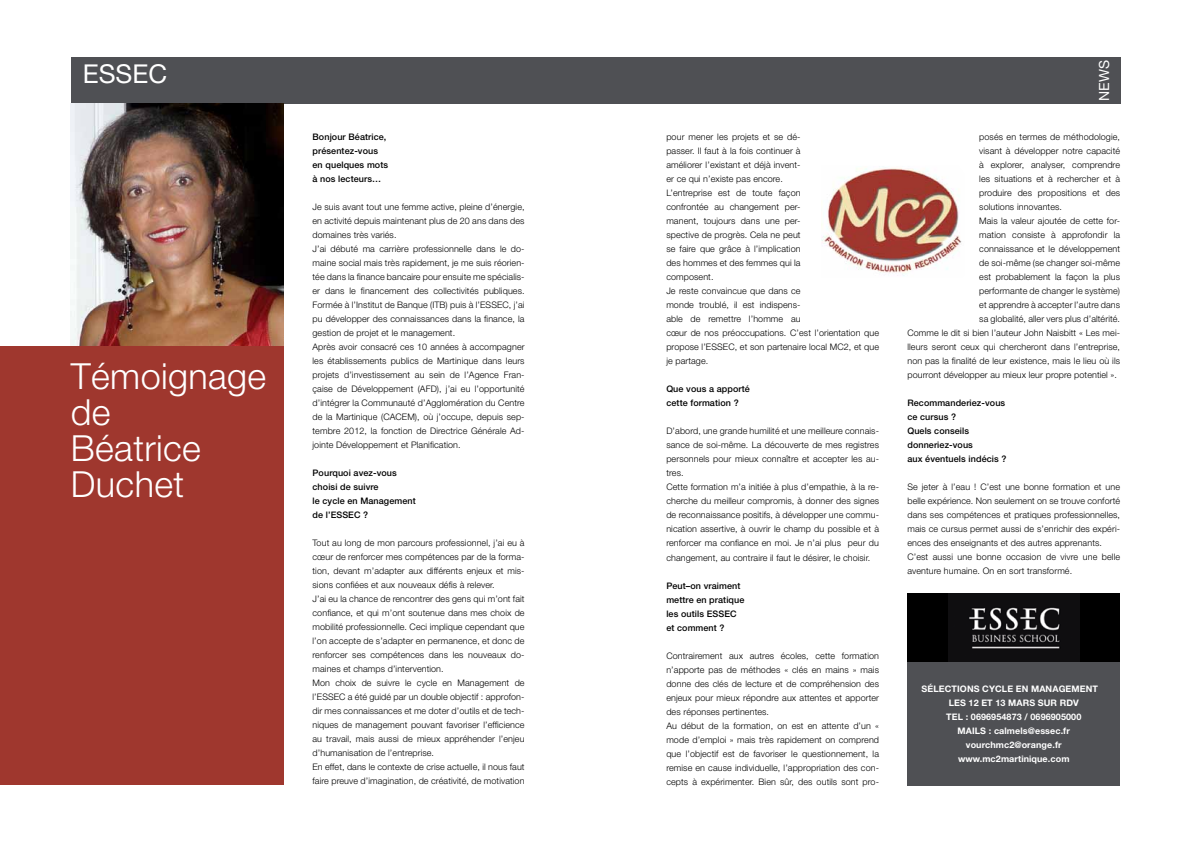
<style>
.page{position:relative;width:1191px;height:842px;background:#fff}
.page>*{position:absolute;margin:0;border:0;box-sizing:border-box;transform-origin:0 0}
.t1{font:300 36px/36px "Helvetica Neue";letter-spacing:.01em;color:#fff}
.t2{font:26px "Helvetica Neue";color:#fff}
.t3{font:14px "Helvetica Neue";color:#fff}
.t4{font:300 9px/14px "Helvetica Neue";letter-spacing:.01em;color:#000}
.t5{font:500 9px/14px "Helvetica Neue";letter-spacing:.01em;color:#000}
.t6{font:700 9px/14px "Helvetica Neue";letter-spacing:.01em;color:#fff}
</style>
<div class="page">
<div style="left:71px;top:57px;width:1049px;height:47px;background:#4f5054"></div>
<div style="left:907px;top:662px;width:213px;height:123px;background:#4f5054"></div>
<img style="left:71px;top:103px;width:212px;height:243px">
<div style="left:907px;top:594px;width:213px;height:68px;background:#000"></div>
<img style="left:948px;top:594px;width:131px;height:68px">
<div style="left:0;top:346px;width:283px;height:439px;background:#9f372e"></div>
<img style="left:821px;top:168px;width:141px;height:108px">
<h2 class="t2" style="left:83px;top:58px;width:86px">ESSEC</h2>
<h3 class="t3" style="left:1096px;top:101px;width:42px;rotate:-90deg">NEWS</h3>
<h1 class="t1" style="left:71px;top:357px;width:197px">Témoignage de<br>Béatrice<br>Duchet</h1>
<p class="t5" style="left:312px;top:130px;width:77px">Bonjour Béatrice, présentez-vous en quelques mots à nos lecteurs…</p>
<p class="t4" style="left:312px;top:200px;width:213px">Je suis avant tout une femme active, pleine d’énergie, en activité depuis maintenant plus de 20 ans dans des domaines très variés.<br>J’ai débuté ma carrière professionnelle dans le do&shy;maine social mais très rapidement, je me suis réorien&shy;tée dans la finance bancaire pour ensuite me spécialis&shy;er dans le financement des collectivités publiques.<br>Formée à l’Institut de Banque (ITB) puis à l’ESSEC, j’ai pu développer des connaissances dans la finance, la gestion de projet et le management.<br>Après avoir consacré ces 10 années à accompagner les établissements publics de Martinique dans leurs projets d’investissement au sein de l’Agence Fran&shy;çaise de Développement (AFD), j’ai eu l’opportunité d’intégrer la Communauté d’Agglomération du Centre de la Martinique (CACEM), où j’occupe, depuis sep&shy;tembre 2012, la fonction de Directrice Générale Ad&shy;jointe Développement et Planification.</p>
<p class="t5" style="left:312px;top:466px;width:105px">Pourquoi avez-vous choisi de suivre<br>le cycle en Management de l’ESSEC ?</p>
<p class="t4" style="left:312px;top:536px;width:213px">Tout au long de mon parcours professionnel, j’ai eu à cœur de renforcer mes compétences par de la forma&shy;tion, devant m’adapter aux différents enjeux et mis&shy;sions confiées et aux nouveaux défis à relever.<br>J’ai eu la chance de rencontrer des gens qui m’ont fait confiance, et qui m’ont soutenue dans mes choix de mobilité professionnelle. Ceci implique cependant que l’on accepte de s’adapter en permanence, et donc de renforcer ses compétences dans les nouveaux do&shy;maines et champs d’intervention.<br>Mon choix de suivre le cycle en Management de l’ESSEC a été guidé par un double objectif : approfon&shy;dir mes connaissances et me doter d’outils et de tech&shy;niques de management pouvant favoriser l’efficience au travail, mais aussi de mieux appréhender l’enjeu d’humanisation de l’entreprise.<br>En effet, dans le contexte de crise actuelle, il nous faut faire preuve d’imagination, de créativité, de motivation</p>
<p class="t4" style="left:666px;top:130px;width:214px">pour mener les projets et se dé-<br>passer. Il faut à la fois continuer à<br>améliorer l’existant et déjà invent-<br>er ce qui n’existe pas encore.<br>L’entreprise est de toute façon<br>confrontée au changement per-<br>manent, toujours dans une per-<br>spective de progrès. Cela ne peut<br>se faire que grâce à l’implication<br>des hommes et des femmes qui la<br>composent.<br>Je reste convaincue que dans ce<br>monde troublé, il est indispens-<br>able de remettre l’homme au<br>cœur de nos préoccupations. C’est l’orientation que propose l’ESSEC, et son partenaire local MC2, et que je partage.</p>
<p class="t5" style="left:666px;top:382px;width:85px">Que vous a apporté cette formation ?</p>
<p class="t4" style="left:666px;top:424px;width:214px">D’abord, une grande humilité et une meilleure connais&shy;sance de soi-même. La découverte de mes registres personnels pour mieux connaître et accepter les au&shy;tres.<br>Cette formation m’a initiée à plus d’empathie, à la re&shy;cherche du meilleur compromis, à donner des signes de reconnaissance positifs, à développer une commu&shy;nication assertive, à ouvrir le champ du possible et à renforcer ma confiance en moi. Je n’ai plus peur du changement, au contraire il faut le désirer, le choisir.</p>
<p class="t5" style="left:666px;top:578px;width:80px">Peut–on vraiment mettre en pratique les outils ESSEC et comment ?</p>
<p class="t4" style="left:666px;top:648px;width:214px">Contrairement aux autres écoles, cette formation n’apporte pas de méthodes « clés en mains » mais donne des clés de lecture et de compréhension des enjeux pour mieux répondre aux attentes et apporter des réponses pertinentes.<br>Au début de la formation, on est en attente d’un « mode d’emploi » mais très rapidement on comprend que l’objectif est de favoriser le questionnement, la remise en cause individuelle, l’appropriation des con&shy;cepts à expérimenter. Bien sûr, des outils sont pro-</p>
<p class="t4" style="left:979px;top:130px;width:142px">posés en termes de méthodologie,</p>
<p class="t4" style="left:979px;top:144px;width:142px">visant à développer notre capacité</p>
<p class="t4" style="left:979px;top:158px;width:142px">à explorer, analyser, comprendre</p>
<p class="t4" style="left:979px;top:172px;width:142px">les situations et à rechercher et à</p>
<p class="t4" style="left:979px;top:186px;width:142px">produire des propositions et des</p>
<p class="t4" style="left:979px;top:200px;width:84px">solutions innovantes.</p>
<p class="t4" style="left:979px;top:214px;width:142px">Mais la valeur ajoutée de cette for-</p>
<p class="t4" style="left:979px;top:228px;width:142px">mation consiste à approfondir la</p>
<p class="t4" style="left:979px;top:242px;width:142px">connaissance et le développement</p>
<p class="t4" style="left:979px;top:256px;width:142px">de soi-même (se changer soi-même</p>
<p class="t4" style="left:979px;top:270px;width:142px">est probablement la façon la plus</p>
<p class="t4" style="left:979px;top:284px;width:142px">performante de changer le système)</p>
<p class="t4" style="left:979px;top:298px;width:142px">et apprendre à accepter l’autre dans</p>
<p class="t4" style="left:979px;top:312px;width:142px">sa globalité, aller vers plus d’altérité.</p>
<p class="t4" style="left:907px;top:326px;width:214px">Comme le dit si bien l’auteur John Naisbitt « Les mei-</p>
<p class="t4" style="left:907px;top:340px;width:214px">lleurs seront ceux qui chercheront dans l’entreprise,</p>
<p class="t4" style="left:907px;top:354px;width:214px">non pas la finalité de leur existence, mais le lieu où ils</p>
<p class="t4" style="left:907px;top:368px;width:211px">pourront développer au mieux leur propre potentiel ».</p>
<p class="t5" style="left:907px;top:396px;width:101px">Recommanderiez-vous ce cursus ?<br>Quels conseils donneriez-vous<br>aux éventuels indécis ?</p>
<p class="t4" style="left:907px;top:480px;width:214px">Se jeter à l’eau ! C’est une bonne formation et une belle expérience. Non seulement on se trouve conforté dans ses compétences et pratiques professionnelles, mais ce cursus permet aussi de s’enrichir des expéri&shy;ences des enseignants et des autres apprenants.<br>C’est aussi une bonne occasion de vivre une belle aventure humaine. On en sort transformé.</p>
<p class="t6" style="left:946px;top:682px;width:153px;text-indent:-25px">Sélections Cycle en Management<br>Les 12 et 13 mars sur RDV<br>TEL</p>
<p class="t6" style="left:965px;top:710px;width:117px">: 0696954873 / 0696905000</p>
<p class="t6" style="left:957px;top:724px;width:114px">MAILS : calmels@essec.fr</p>
<p class="t6" style="left:966px;top:738px;width:97px">vourchmc2@orange.fr</p>
<p class="t6" style="left:958px;top:752px;width:113px">www.mc2martinique.com</p>
</div>
